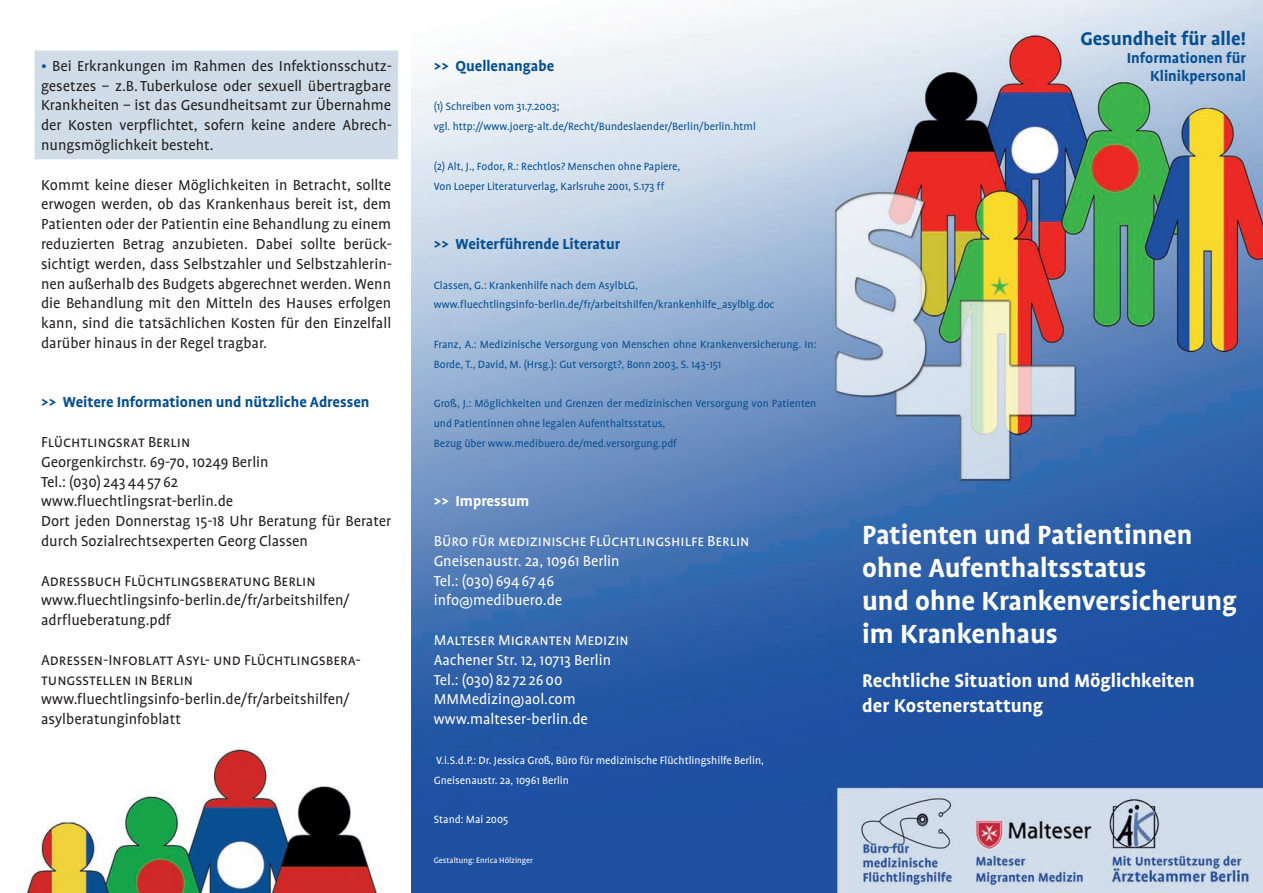
<style>
.page{position:relative;width:1263px;height:893px;background:#fff}
.page>*{position:absolute;margin:0;border:0;box-sizing:border-box;transform-origin:0 0}
.t1{font:700 30px "Profile";color:#fff}
.t2{font:700 21px "Profile";color:#fff}
.t3{font:700 21px "Profile";color:#064f91}
.Fließtext{font:16.5px/19.8px "Profile";color:#231f20;text-align:justify}
.Fließtext-2{font:16.5px "Profile";color:#fff}
.Titel{font:16.5px/19.8px "Profile SC";color:#231f20}
.Überschriften{font:700 16.5px "Profile";color:#064f91}
.Titel-2{font:16.5px "Profile SC";color:#fff}
.Quellen{font:700 16.5px "Profile";color:#064f91}
.Überschriften-2{font:700 16.5px "Profile";color:#fff}
.Quellen-2{font:12px/19.8px "Profile";color:#064f91}
.Quellen-3{font:12px "Profile";color:#fff}
.Quellen-4{font:9px "Profile";color:#fff}
.s1{color:#064f91}
</style>
<div class="page">
<div style="left:35px;top:51px;width:363px;height:108px;background:#d0dde9"></div>
<img style="left:412px;top:0;width:851px;height:893px">
<img style="left:26px;top:749px;width:354px;height:144px">
<p class="Fließtext" style="left:41px;top:56px;width:352px"><span class="s1">•</span> Bei Erkrankungen im Rahmen des Infektionsschutz&shy;gesetzes – z.B. Tuberkulose oder sexuell übertragbare Krankheiten – ist das Gesundheitsamt zur Übernahme der Kosten verpflichtet, sofern keine andere Abrech&shy;nungsmöglichkeit besteht.</p>
<p class="Fließtext" style="left:41px;top:175px;width:352px">Kommt keine dieser Möglichkeiten in Betracht, sollte erwogen werden, ob das Krankenhaus bereit ist, dem Patienten oder der Patientin eine Behandlung zu einem reduzierten Betrag anzubieten. Dabei sollte berück&shy;sichtigt werden, dass Selbstzahler und Selbstzahlerin&shy;nen außerhalb des Budgets abgerechnet werden. Wenn die Behandlung mit den Mitteln des Hauses erfolgen kann, sind die tatsächlichen Kosten für den Einzelfall darüber hinaus in der Regel tragbar.</p>
<p class="Überschriften" style="left:41px;top:393px;width:330px">&gt;&gt; Weitere Informationen und nützliche Adressen</p>
<p class="Titel" style="left:41px;top:432px;width:151px">Flüchtlingsrat Berlin</p>
<p class="Fließtext" style="left:41px;top:452px;width:229px">Georgenkirchstr. 69-70, 10249 Berlin</p>
<p class="Fließtext" style="left:41px;top:472px;width:138px">Tel.: (030) 243 44 57 62</p>
<p class="Fließtext" style="left:41px;top:492px;width:194px">www.fluechtlingsrat-berlin.de</p>
<p class="Fließtext" style="left:41px;top:511px;width:352px">Dort jeden Donnerstag 15-18 Uhr Beratung für Berater durch Sozialrechtsexperten Georg Classen</p>
<p class="Titel" style="left:41px;top:571px;width:276px">Adressbuch Flüchtlingsberatung Berlin</p>
<p class="Fließtext" style="left:41px;top:591px;width:310px">www.fluechtlingsinfo-berlin.de/fr/arbeitshilfen/</p>
<p class="Fließtext" style="left:41px;top:610px;width:131px">adrflueberatung.pdf</p>
<p class="Titel" style="left:41px;top:650px;width:321px">Adressen-Infoblatt Asyl- und Flüchtlingsbera&shy;tungsstellen in Berlin</p>
<p class="Fließtext" style="left:41px;top:690px;width:310px">www.fluechtlingsinfo-berlin.de/fr/arbeitshilfen/</p>
<p class="Fließtext" style="left:41px;top:709px;width:141px">asylberatunginfoblatt</p>
<p class="Überschriften" style="left:434px;top:57px;width:122px">&gt;&gt; Quellenangabe</p>
<p class="Quellen-2" style="left:434px;top:97px;width:127px">(1) Schreiben vom 31.7.2003;</p>
<p class="Quellen-2" style="left:434px;top:117px;width:324px">vgl. http://www.joerg-alt.de/Recht/Bundeslaender/Berlin/berlin.html</p>
<p class="Quellen-2" style="left:434px;top:156px;width:248px">(2) Alt, J., Fodor, R.: Rechtlos? Menschen ohne Papiere,</p>
<p class="Quellen-2" style="left:434px;top:176px;width:232px">Von Loeper Literaturverlag, Karlsruhe 2001, S.173 ff</p>
<p class="Quellen" style="left:434px;top:235px;width:188px">&gt;&gt; Weiterführende Literatur</p>
<p class="Quellen-2" style="left:434px;top:275px;width:206px">Classen, G.: Krankenhilfe nach dem AsylbLG,</p>
<p class="Quellen-2" style="left:434px;top:295px;width:342px">www.fluechtlingsinfo-berlin.de/fr/arbeitshilfen/krankenhilfe_asylblg.doc</p>
<p class="Quellen-2" style="left:434px;top:335px;width:384px">Franz, A.: Medizinische Versorgung von Menschen ohne Krankenversicherung. In:<br>Borde, T., David, M. (Hrsg.): Gut versorgt?, Bonn 2003, S. 143-151</p>
<p class="Quellen-2" style="left:434px;top:394px;width:384px">Groß, J.: Möglichkeiten und Grenzen der medizinischen Versorgung von Patienten und Patientinnen ohne legalen Aufenthaltsstatus,</p>
<p class="Quellen-2" style="left:434px;top:434px;width:245px">Bezug über www.medibuero.de/med.versorgung.pdf</p>
<p class="Überschriften-2" style="left:434px;top:492px;width:97px">&gt;&gt; Impressum</p>
<p class="Titel-2" style="left:434px;top:532px;width:317px">Büro für medizinische Flüchtlingshilfe Berlin</p>
<p class="Fließtext-2" style="left:434px;top:552px;width:188px">Gneisenaustr. 2a, 10961 Berlin</p>
<p class="Fließtext-2" style="left:434px;top:572px;width:122px">Tel.: (030) 694 67 46</p>
<p class="Fließtext-2" style="left:434px;top:592px;width:130px">info@medibuero.de</p>
<p class="Titel-2" style="left:434px;top:631px;width:197px">Malteser Migranten Medizin</p>
<p class="Fließtext-2" style="left:434px;top:651px;width:179px">Aachener Str. 12, 10713 Berlin</p>
<p class="Fließtext-2" style="left:434px;top:671px;width:130px">Tel.: (030) 82 72 26 00</p>
<p class="Fließtext-2" style="left:434px;top:691px;width:144px">MMMedizin@aol.com</p>
<p class="Fließtext-2" style="left:434px;top:711px;width:156px">www.malteser-berlin.de</p>
<p class="Quellen-3" style="left:436px;top:754px;width:329px">V.i.S.d.P.: Dr. Jessica Groß, Büro für medizinische Flüchtlingshilfe Berlin,</p>
<p class="Quellen-3" style="left:434px;top:774px;width:137px">Gneisenaustr. 2a, 10961 Berlin</p>
<p class="Quellen-3" style="left:434px;top:813px;width:76px">Stand: Mai 2005</p>
<p class="Quellen-4" style="left:434px;top:855px;width:101px">Gestaltung: Enrica Hölzinger</p>
<p class="t3" style="left:1080px;top:27px;width:167px">Gesundheit für alle!</p>
<p class="Überschriften" style="left:1127px;top:49px;width:121px">Informationen für</p>
<p class="Überschriften" style="left:1150px;top:67px;width:97px">Klinikpersonal</p>
<p class="t1" style="left:862px;top:519px;width:332px">Patienten und Patientinnen</p>
<p class="t1" style="left:862px;top:552px;width:286px">ohne Aufenthaltsstatus</p>
<p class="t1" style="left:862px;top:585px;width:376px">und ohne Krankenversicherung</p>
<p class="t1" style="left:862px;top:618px;width:197px">im Krankenhaus</p>
<p class="t2" style="left:862px;top:669px;width:334px">Rechtliche Situation und Möglichkeiten</p>
<p class="t2" style="left:862px;top:694px;width:182px">der Kostenerstattung</p>
</div>
